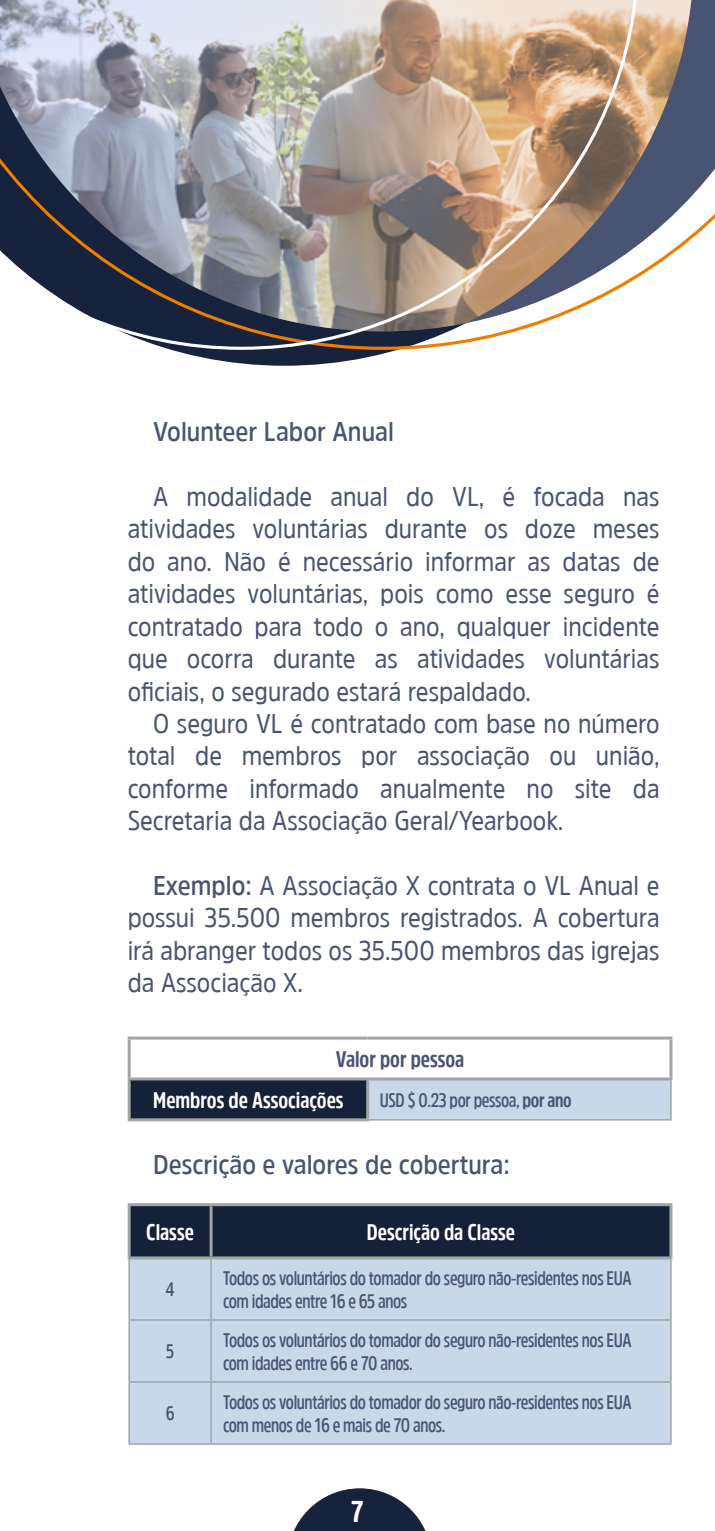
<style>
.page{position:relative;width:715px;height:1531px;background:#fff}
.page>*{position:absolute;margin:0;border:0;box-sizing:border-box;transform-origin:0 0}
.t1{font:700 30px "Amsi Pro Cond";color:#fff}
.t2{font:27px/32.4px "Amsi Pro Narw";color:#495472;text-align:justify}
.t3{font:600 27px "Amsi Pro Narw";color:#495472}
.t4{font:700 22.5px "Amsi Pro Cond";color:#fff}
.t5{font:700 22.5px "Amsi Pro Cond";color:#495573}
.t6{font:600 19.5px/23.4px "Amsi Pro Cond";letter-spacing:-.02em;color:#495573}
.s1{font-weight:600}
.s2{font-weight:700}
</style>
<div class="page">
<svg style="left:294px;top:1488px;width:132px;height:43px"></svg>
<div style="left:129px;top:1079px;width:238px;height:41px;background:#152138"></div>
<div style="left:367px;top:1079px;width:303px;height:41px;background:#c9d8e9"></div>
<hr style="left:128px;top:1036px;width:239px;height:3px;background:#a0a5a8">
<hr style="left:128px;top:1039px;width:3px;height:38px;background:#a0a5a8">
<hr style="left:367px;top:1036px;width:305px;height:3px;background:#a0a5a8">
<hr style="left:669px;top:1039px;width:3px;height:38px;background:#a0a5a8">
<hr style="left:369px;top:1077px;width:303px;height:3px;background:#a0a5a8">
<hr style="left:128px;top:1077px;width:241px;height:3px;background:#a0a5a8">
<hr style="left:128px;top:1080px;width:3px;height:38px;background:#a0a5a8">
<hr style="left:366px;top:1080px;width:3px;height:38px;background:#a0a5a8">
<hr style="left:128px;top:1118px;width:241px;height:3px;background:#a0a5a8">
<hr style="left:670px;top:1080px;width:1px;height:39px;background:#a0a5a8">
<hr style="left:369px;top:1119px;width:302px;height:1px;background:#a0a5a8">
<div style="left:131px;top:1206px;width:538px;height:50px;background:#152138"></div>
<div style="left:130px;top:1259px;width:540px;height:184px;background:#c9d8e9"></div>
<hr style="left:128px;top:1203px;width:83px;height:3px;background:#a0a5a8">
<hr style="left:128px;top:1206px;width:3px;height:50px;background:#a0a5a8">
<hr style="left:211px;top:1203px;width:461px;height:3px;background:#a0a5a8">
<hr style="left:209px;top:1206px;width:3px;height:50px;background:#a0a5a8">
<hr style="left:669px;top:1206px;width:3px;height:50px;background:#a0a5a8">
<hr style="left:128px;top:1256px;width:83px;height:3px;background:#a0a5a8">
<hr style="left:211px;top:1256px;width:461px;height:3px;background:#a0a5a8">
<hr style="left:128px;top:1259px;width:2px;height:60px;background:#a0a5a8">
<hr style="left:210px;top:1259px;width:2px;height:60px;background:#a0a5a8">
<hr style="left:670px;top:1259px;width:1px;height:60px;background:#a0a5a8">
<hr style="left:128px;top:1319px;width:83px;height:1px;background:#a0a5a8">
<hr style="left:128px;top:1320px;width:2px;height:61px;background:#a0a5a8">
<hr style="left:211px;top:1319px;width:460px;height:1px;background:#a0a5a8">
<hr style="left:210px;top:1320px;width:2px;height:61px;background:#a0a5a8">
<hr style="left:670px;top:1320px;width:1px;height:61px;background:#a0a5a8">
<hr style="left:128px;top:1381px;width:83px;height:2px;background:#a0a5a8">
<hr style="left:128px;top:1383px;width:2px;height:60px;background:#a0a5a8">
<hr style="left:211px;top:1381px;width:460px;height:2px;background:#a0a5a8">
<hr style="left:210px;top:1383px;width:2px;height:60px;background:#a0a5a8">
<hr style="left:670px;top:1383px;width:1px;height:60px;background:#a0a5a8">
<hr style="left:128px;top:1443px;width:83px;height:2px;background:#a0a5a8">
<hr style="left:211px;top:1443px;width:460px;height:2px;background:#a0a5a8">
<svg style="left:172px;top:350px;width:225px;height:16px;fill:#17233d"></svg>
<svg style="left:693px;top:0;width:21px;height:238px"></svg>
<svg style="left:639px;top:0;width:54px;height:277px"></svg>
<img style="left:0;top:0;width:639px;height:350px">
<p class="t3" style="left:153px;top:413px;width:242px">Volunteer Labor Anual</p>
<p class="t2" style="left:128px;top:480px;width:533px;text-indent:26px">A modalidade anual do VL, é focada nas atividades voluntárias durante os doze meses do ano. Não é necessário informar as datas de atividades voluntárias, pois como esse seguro é contratado para todo o ano, qualquer incidente que ocorra durante as atividades voluntárias oficiais, o segurado estará respaldado.</p>
<p class="t2" style="left:128px;top:706px;width:533px;text-indent:26px">O seguro VL é contratado com base no número total de membros por associação ou união, conforme informado anualmente no site da Secretaria da Associação Geral/Yearbook.</p>
<p class="t2" style="left:128px;top:868px;width:533px;text-indent:26px"><span class="s1">Exemplo:</span> A Associação X contrata o VL Anual e possui 35.500 membros registrados. A cobertura irá abranger todos os 35.500 membros das igrejas da Associação X.</p>
<p class="t5" style="left:335px;top:1043px;width:130px">Valor por pessoa</p>
<p class="t4" style="left:153px;top:1084px;width:192px">Membros de Associações</p>
<p class="t6" style="left:379px;top:1087px;width:193px">USD $ 0.23 por pessoa, <span class="s2">por ano</span></p>
<p class="t3" style="left:153px;top:1146px;width:358px">Descrição e valores de cobertura:</p>
<p class="t4" style="left:146px;top:1216px;width:49px">Classe</p>
<p class="t4" style="left:367px;top:1216px;width:150px">Descrição da Classe</p>
<p class="t6" style="left:165px;top:1277px;width:11px">4</p>
<p class="t6" style="left:223px;top:1265px;width:410px">Todos os voluntários do tomador do seguro não-residentes nos EUA com idades entre 16 e 65 anos</p>
<p class="t6" style="left:166px;top:1339px;width:10px">5</p>
<p class="t6" style="left:223px;top:1327px;width:410px">Todos os voluntários do tomador do seguro não-residentes nos EUA com idades entre 66 e 70 anos.</p>
<p class="t6" style="left:166px;top:1401px;width:10px">6</p>
<p class="t6" style="left:223px;top:1389px;width:410px">Todos os voluntários do tomador do seguro não-residentes nos EUA com menos de 16 e mais de 70 anos.</p>
<p class="t1" style="left:351px;top:1490px;width:14px">7</p>
</div>
